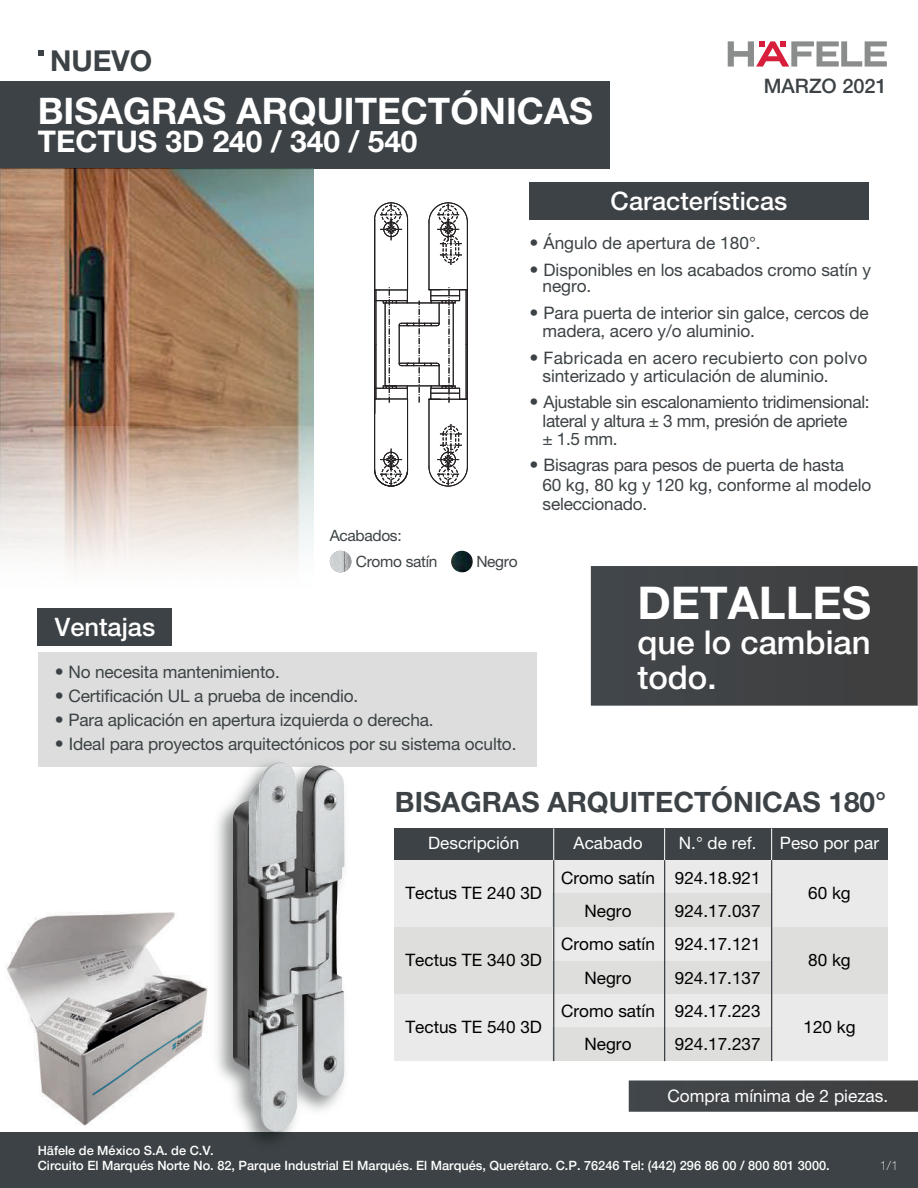
<style>
.page{position:relative;width:918px;height:1188px;background:#fff}
.page>*{position:absolute;margin:0;border:0;box-sizing:border-box;transform-origin:0 0}
.t1{font:700 45.3px "Helvetica Neue LT Pro";color:#fff}
.t2{font:700 36.6px "Helvetica Neue LT Pro";color:#fff}
.t3{font:500 32.85px/35px "Helvetica Neue LT Pro";color:#fff}
.t4{font:700 29.85px "Helvetica Neue LT Pro";color:#fff}
.t5{font:700 28.8px "Helvetica Neue LT Pro";color:#3c4245}
.t6{font:700 28.05px "Helvetica Neue LT Pro";color:#3c4245}
.t7{font:500 25.5px "Helvetica Neue LT Pro";color:#fff}
.t8{font:500 19.95px "Helvetica Neue LT Pro";color:#3c4245}
.t9{font:17.25px/17.7px "Helvetica Neue LT Pro";letter-spacing:-.01em;color:#3c4245}
.t10{font:17.25px "Helvetica Neue LT Pro";color:#fff}
.t11{font:17.1px/33px "Helvetica Neue LT Pro";color:#000;text-align:center}
.t12{font:17.1px "Helvetica Neue LT Pro";color:#fff}
.t13{font:15.6px/25px "Helvetica Neue LT Pro";letter-spacing:-.02em;color:#3c4245}
.t14{font:500 12.75px/15.3px "Helvetica 65";color:#fff}
.t15{font:100 12.75px "Helvetica 35";color:#fff}
.s1{font-size:18px}
</style>
<div class="page">
<img style="left:0;top:912px;width:204px;height:221px">
<div style="left:591px;top:566px;width:327px;height:140px;background:#404244"></div>
<div style="left:629px;top:1080px;width:289px;height:32px;background:#404346"></div>
<div style="left:0;top:82px;width:609px;height:87px;background:#3c4245"></div>
<svg style="left:38px;top:50px;width:6px;height:6px"></svg>
<svg style="left:728px;top:41px;width:159px;height:26px"></svg>
<div style="left:0;top:1133px;width:918px;height:55px;background:#3c4245"></div>
<div style="left:529px;top:182px;width:340px;height:38px;background:#3c4245"></div>
<div style="left:38px;top:652px;width:498px;height:115px;background:#dcdddc"></div>
<div style="left:38px;top:608px;width:134px;height:37px;background:#3c4245"></div>
<div style="left:394px;top:994px;width:493px;height:67px;background:#ebeaea"></div>
<div style="left:394px;top:927px;width:493px;height:67px;background:#dededd"></div>
<div style="left:394px;top:860px;width:493px;height:67px;background:#ebeaea"></div>
<div style="left:394px;top:828px;width:493px;height:32px;background:#3c4245"></div>
<div style="left:552px;top:894px;width:220px;height:33px;background:#dededd"></div>
<hr style="left:664px;top:828px;width:1px;height:32px;background:#fff">
<div style="left:552px;top:927px;width:220px;height:34px;background:#ebeaea"></div>
<div style="left:552px;top:1028px;width:220px;height:33px;background:#dededd"></div>
<hr style="left:664px;top:860px;width:1px;height:201px;background:#3c4245">
<hr style="left:771px;top:828px;width:1px;height:32px;background:#fff">
<hr style="left:771px;top:860px;width:1px;height:201px;background:#3c4245">
<hr style="left:553px;top:828px;width:1px;height:32px;background:#fff">
<hr style="left:553px;top:860px;width:1px;height:201px;background:#3c4245">
<img style="left:0;top:168px;width:314px;height:258px">
<svg style="left:0;top:426px;width:314px;height:143px"></svg>
<hr style="left:429px;top:399px;width:1px;height:68px;background:#231f20">
<hr style="left:467px;top:414px;width:1px;height:53px;background:#231f20">
<hr style="left:374px;top:399px;width:1px;height:71px;background:#231f20">
<hr style="left:407px;top:399px;width:1px;height:71px;background:#231f20">
<hr style="left:374px;top:219px;width:1px;height:56px;background:#231f20">
<hr style="left:407px;top:219px;width:1px;height:71px;background:#231f20">
<hr style="left:429px;top:222px;width:1px;height:68px;background:#231f20">
<hr style="left:467px;top:222px;width:1px;height:53px;background:#231f20">
<svg style="left:428px;top:202px;width:40px;height:63px"></svg>
<svg style="left:374px;top:202px;width:34px;height:38px"></svg>
<div style="left:383px;top:222px;width:16px;height:15px;border:1px solid #231f20;border-radius:50%"></div>
<div style="left:440px;top:222px;width:16px;height:15px;border:1px solid #231f20;border-radius:50%"></div>
<div style="left:439px;top:205px;width:19px;height:19px;border:1px dashed #231f20;border-radius:50%"></div>
<div style="left:443px;top:209px;width:10px;height:11px;border:1px dashed #231f20;border-radius:50%"></div>
<div style="left:382px;top:205px;width:19px;height:19px;border:1px dashed #231f20;border-radius:50%"></div>
<div style="left:386px;top:209px;width:10px;height:11px;border:1px dashed #231f20;border-radius:50%"></div>
<svg style="left:374px;top:275px;width:94px;height:139px"></svg>
<svg style="left:374px;top:449px;width:34px;height:38px"></svg>
<svg style="left:428px;top:424px;width:40px;height:63px"></svg>
<div style="left:383px;top:452px;width:16px;height:15px;border:1px solid #231f20;border-radius:50%"></div>
<div style="left:440px;top:452px;width:16px;height:15px;border:1px solid #231f20;border-radius:50%"></div>
<div style="left:439px;top:465px;width:19px;height:19px;border:1px dashed #231f20;border-radius:50%"></div>
<div style="left:443px;top:469px;width:10px;height:10px;border:1px dashed #231f20;border-radius:50%"></div>
<div style="left:382px;top:465px;width:19px;height:19px;border:1px dashed #231f20;border-radius:50%"></div>
<div style="left:386px;top:469px;width:10px;height:10px;border:1px dashed #231f20;border-radius:50%"></div>
<img style="left:451px;top:551px;width:22px;height:21px;border-radius:11px">
<img style="left:330px;top:551px;width:21px;height:21px">
<img style="left:330px;top:551px;width:21px;height:21px;border-radius:11px">
<img style="left:204px;top:802px;width:152px;height:339px">
<img style="left:233px;top:762px;width:112px;height:372px">
<h3 class="t5" style="left:50px;top:43px;width:104px">NUEVO</h3>
<h2 class="t2" style="left:38px;top:88px;width:557px">BISAGRAS ARQUITECTÓNICAS</h2>
<h3 class="t4" style="left:38px;top:123px;width:381px">TECTUS 3D 240 / 340 / 540</h3>
<p class="t8" style="left:764px;top:74px;width:125px">MARZO 2021</p>
<h3 class="t7" style="left:611px;top:186px;width:178px">Características</h3>
<h3 class="t7" style="left:55px;top:611px;width:102px">Ventajas</h3>
<p class="t13" style="left:356px;top:523px;width:83px;text-indent:-26px">Acabados:<br>Cromo satín</p>
<p class="t13" style="left:476px;top:548px;width:43px">Negro</p>
<p class="t9" style="left:55px;top:663px;width:226px"><span class="s1">•</span> No necesita mantenimiento.</p>
<p class="t9" style="left:55px;top:687px;width:305px"><span class="s1">•</span> Certificación UL a prueba de incendio.</p>
<p class="t9" style="left:55px;top:711px;width:380px"><span class="s1">•</span> Para aplicación en apertura izquierda o derecha.</p>
<p class="t9" style="left:55px;top:735px;width:463px"><span class="s1">•</span> Ideal para proyectos arquitectónicos por su sistema oculto.</p>
<p class="t9" style="left:530px;top:234px;width:233px"><span class="s1">•</span> Ángulo de apertura de 180°.</p>
<p class="t9" style="left:543px;top:261px;width:330px;line-height:16.5px;text-indent:-13px"><span class="s1">•</span> Disponibles en los acabados cromo satín y negro.</p>
<p class="t9" style="left:543px;top:304px;width:328px;text-indent:-13px"><span class="s1">•</span> Para puerta de interior sin galce, cercos de madera, acero y/o aluminio.</p>
<p class="t9" style="left:543px;top:349px;width:326px;text-indent:-13px"><span class="s1">•</span> Fabricada en acero recubierto con polvo sinterizado y articulación de aluminio.</p>
<p class="t9" style="left:543px;top:392px;width:329px;line-height:18.8px;text-indent:-13px"><span class="s1">•</span> Ajustable sin escalonamiento tridimensional: lateral y altura ± 3 mm, presión de apriete<br>± 1.5 mm.</p>
<p class="t9" style="left:543px;top:455px;width:330px;line-height:19.5px;text-indent:-13px"><span class="s1">•</span> Bisagras para pesos de puerta de hasta<br>60 kg, 80 kg y 120 kg, conforme al modelo seleccionado.</p>
<h1 class="t1" style="left:637px;top:575px;width:235px">DETALLES</h1>
<h3 class="t3" style="left:637px;top:625px;width:235px">que lo cambian todo.</h3>
<h3 class="t6" style="left:395px;top:785px;width:493px">BISAGRAS ARQUITECTÓNICAS 180°</h3>
<p class="t12" style="left:428px;top:833px;width:93px">Descripción</p>
<p class="t12" style="left:574px;top:833px;width:70px">Acabado</p>
<p class="t12" style="left:679px;top:833px;width:79px">N.° de ref.</p>
<p class="t12" style="left:780px;top:833px;width:101px">Peso por par</p>
<p class="t11" style="left:675px;top:861px;width:87px">924.18.921</p>
<p class="t11" style="left:561px;top:861px;width:95px">Cromo satín</p>
<p class="t11" style="left:405px;top:876px;width:138px">Tectus TE 240 3D</p>
<p class="t11" style="left:585px;top:894px;width:48px">Negro</p>
<p class="t11" style="left:675px;top:894px;width:87px">924.17.037</p>
<p class="t11" style="left:808px;top:876px;width:44px">60 kg</p>
<p class="t11" style="left:561px;top:927px;width:95px">Cromo satín</p>
<p class="t11" style="left:675px;top:927px;width:87px">924.17.121</p>
<p class="t11" style="left:405px;top:943px;width:138px">Tectus TE 340 3D</p>
<p class="t11" style="left:808px;top:943px;width:44px">80 kg</p>
<p class="t11" style="left:585px;top:962px;width:48px">Negro</p>
<p class="t11" style="left:675px;top:962px;width:87px">924.17.137</p>
<p class="t11" style="left:405px;top:1010px;width:138px">Tectus TE 540 3D</p>
<p class="t11" style="left:561px;top:995px;width:95px">Cromo satín<br>Negro</p>
<p class="t11" style="left:675px;top:995px;width:87px">924.17.223</p>
<p class="t11" style="left:675px;top:1028px;width:87px">924.17.237</p>
<p class="t11" style="left:803px;top:1010px;width:54px">120 kg</p>
<p class="t10" style="left:668px;top:1086px;width:222px">Compra mínima de 2 piezas.</p>
<p class="t14" style="left:38px;top:1143px;width:793px">Häfele de México S.A. de C.V.<br>Circuito El Marqués Norte No. 82, Parque Industrial El Marqués. El Marqués, Querétaro. C.P. 76246 Tel: (442) 296 86 00 / 800 801 3000.</p>
<p class="t15" style="left:880px;top:1158px;width:20px">1/1</p>
</div>
